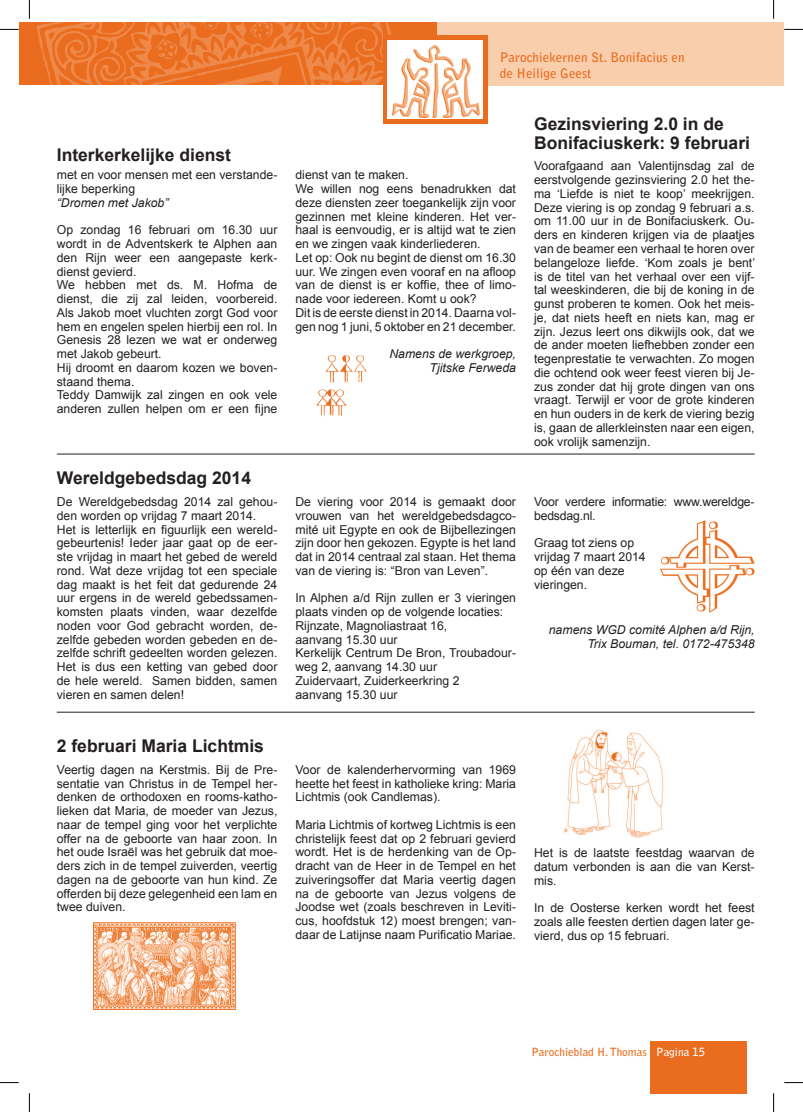
<style>
.page{position:relative;width:803px;height:1112px;background:#fff}
.page>*{position:absolute;margin:0;border:0;box-sizing:border-box;transform-origin:0 0}
.t1{font:700 17.5px/18.8px "Arial";color:#231f20}
.t2{font:700 13.12px/15.8px "Bell Gothic Std";color:#ea6d1f}
.t3{font:12.25px/13.8px "Arial";color:#231f20}
.t4{font:italic 12.25px/13.8px "Arial";color:#231f20;text-align:right}
.t5{font:700 11.25px "Bell Gothic Std";color:#ea6d1f}
.s1{color:#fff}
</style>
<div class="page">
<div style="left:651px;top:1040px;width:96px;height:52px;background:#ea6d1f"></div>
<div style="left:436px;top:22px;width:348px;height:63px;background:#f9cead"></div>
<div style="left:19px;top:22px;width:417px;height:63px;background:#ea6d1f"></div>
<svg style="left:37px;top:22px;width:354px;height:63px"></svg>
<div style="left:383px;top:36px;width:105px;height:88px;background:#ea6d1f"></div>
<div style="left:387px;top:40px;width:96px;height:78px;background:#fff"></div>
<img style="left:392px;top:45px;width:87px;height:72px">
<img style="left:316px;top:355px;width:51px;height:61px">
<hr style="left:57px;top:453px;width:698px;height:1px;background:#231f20">
<hr style="left:57px;top:711px;width:698px;height:1px;background:#231f20">
<img style="left:660px;top:520px;width:95px;height:92px">
<img style="left:93px;top:922px;width:143px;height:87px">
<img style="left:563px;top:729px;width:101px;height:109px">
<svg style="left:0;top:29px;width:19px;height:1px"></svg>
<svg style="left:784px;top:29px;width:19px;height:1px"></svg>
<svg style="left:0;top:1082px;width:19px;height:1px"></svg>
<svg style="left:784px;top:1082px;width:19px;height:1px"></svg>
<svg style="left:29px;top:0;width:1px;height:19px"></svg>
<svg style="left:29px;top:1093px;width:1px;height:18px"></svg>
<svg style="left:773px;top:0;width:1px;height:19px"></svg>
<svg style="left:773px;top:1093px;width:1px;height:18px"></svg>
<h1 class="t1" style="left:57px;top:145px;width:176px">Interkerkelijke dienst</h1>
<p class="t3" style="left:57px;top:168px;width:222px">met en voor mensen met een verstande&shy;lijke beperking</p>
<p class="t4" style="left:57px;top:196px;width:113px">“Dromen met Jakob”</p>
<p class="t3" style="left:57px;top:223px;width:222px">Op zondag 16 februari om 16.30 uur wordt in de Adventskerk te Alphen aan den Rijn weer een aangepaste kerk&shy;dienst gevierd.<br>We hebben met ds. M. Hofma de dienst, die zij zal leiden, voorbereid.<br>Als Jakob moet vluchten zorgt God voor hem en engelen spelen hierbij een rol. In<br>Genesis 28 lezen we wat er onderweg met Jakob gebeurt.<br>Hij droomt en daarom kozen we boven&shy;staand thema.<br>Teddy Damwijk zal zingen en ook vele anderen zullen helpen om er een fijne</p>
<h1 class="t1" style="left:57px;top:468px;width:196px">Wereldgebedsdag 2014</h1>
<p class="t3" style="left:57px;top:494px;width:222px">De Wereldgebedsdag 2014 zal gehou&shy;den worden op vrijdag 7 maart 2014.<br>Het is letterlijk en figuurlijk een wereld&shy;gebeurtenis! Ieder jaar gaat op de eer&shy;ste vrijdag in maart het gebed de wereld rond. Wat deze vrijdag tot een speciale dag maakt is het feit dat gedurende 24 uur ergens in de wereld gebedssamen&shy;komsten plaats vinden, waar dezelfde noden voor God gebracht worden, de&shy;zelfde gebeden worden gebeden en de&shy;zelfde schrift gedeelten worden gelezen.<br>Het is dus een ketting van gebed door de hele wereld. Samen bidden, samen vieren en samen delen!</p>
<h1 class="t1" style="left:57px;top:736px;width:209px">2 februari Maria Lichtmis</h1>
<p class="t3" style="left:57px;top:762px;width:222px;text-align:justify">Veertig dagen na Kerstmis. Bij de Pre&shy;sentatie van Christus in de Tempel her&shy;denken de orthodoxen en rooms-katho&shy;lieken dat Maria, de moeder van Jezus, naar de tempel ging voor het verplichte offer na de geboorte van haar zoon. In het oude Israël was het gebruik dat moe&shy;ders zich in de tempel zuiverden, veertig dagen na de geboorte van hun kind. Ze offerden bij deze gelegenheid een lam en twee duiven.</p>
<p class="t2" style="left:500px;top:50px;width:186px">Parochiekernen St. Bonifacius en de Heilige Geest</p>
<p class="t3" style="left:295px;top:168px;width:222px">dienst van te maken.<br>We willen nog eens benadrukken dat deze diensten zeer toegankelijk zijn voor gezinnen met kleine kinderen. Het ver&shy;haal is eenvoudig, er is altijd wat te zien en we zingen vaak kinderliederen.<br>Let op: Ook nu begint de dienst om 16.30 uur. We zingen even vooraf en na afloop van de dienst is er koffie, thee of limo&shy;nade voor iedereen. Komt u ook?<br>Dit is de eerste dienst in 2014. Daarna vol&shy;gen nog 1 juni, 5 oktober en 21 december.</p>
<p class="t4" style="left:389px;top:347px;width:128px">Namens de werkgroep,<br>Tjitske Ferweda</p>
<h1 class="t1" style="left:534px;top:115px;width:217px">Gezinsviering 2.0 in de<br>Bonifaciuskerk: 9 februari</h1>
<p class="t3" style="left:534px;top:159px;width:222px;text-align:justify">Voorafgaand aan Valentijnsdag zal de eerstvolgende gezinsviering 2.0 het the&shy;ma ‘Liefde is niet te koop’ meekrijgen.<br>Deze viering is op zondag 9 februari a.s. om 11.00 uur in de Bonifaciuskerk. Ou&shy;ders en kinderen krijgen via de plaatjes van de beamer een verhaal te horen over belangeloze liefde. ‘Kom zoals je bent’ is de titel van het verhaal over een vijf&shy;tal weeskinderen, die bij de koning in de gunst proberen te komen. Ook het meis&shy;je, dat niets heeft en niets kan, mag er zijn. Jezus leert ons dikwijls ook, dat we de ander moeten liefhebben zonder een tegenprestatie te verwachten. Zo mogen die ochtend ook weer feest vieren bij Je&shy;zus zonder dat hij grote dingen van ons vraagt. Terwijl er voor de grote kinderen en hun ouders in de kerk de viering bezig is, gaan de allerkleinsten naar een eigen, ook vrolijk samenzijn.</p>
<p class="t3" style="left:295px;top:494px;width:222px;text-align:justify">De viering voor 2014 is gemaakt door vrouwen van het wereldgebedsdagco&shy;mité uit Egypte en ook de Bijbellezingen zijn door hen gekozen. Egypte is het land dat in 2014 centraal zal staan. Het thema van de viering is: “Bron van Leven”.</p>
<p class="t3" style="left:295px;top:591px;width:222px">In Alphen a/d Rijn zullen er 3 vieringen plaats vinden op de volgende locaties:<br>Rijnzate, Magnoliastraat 16,<br>aanvang 15.30 uur<br>Kerkelijk Centrum De Bron, Troubadour&shy;weg 2, aanvang 14.30 uur<br>Zuidervaart, Zuiderkeerkring 2<br>aanvang 15.30 uur</p>
<p class="t3" style="left:534px;top:494px;width:222px">Voor verdere informatie: www.wereldge&shy;bedsdag.nl.</p>
<p class="t3" style="left:534px;top:536px;width:113px">Graag tot ziens op vrijdag 7 maart 2014 op één van deze vieringen.</p>
<p class="t4" style="left:549px;top:623px;width:207px">namens WGD comité Alphen a/d Rijn,<br>Trix Bouman, tel. 0172-475348</p>
<p class="t3" style="left:295px;top:762px;width:222px;text-align:justify">Voor de kalenderhervorming van 1969 heette het feest in katholieke kring: Maria Lichtmis (ook Candlemas).</p>
<p class="t3" style="left:295px;top:817px;width:222px;text-align:justify">Maria Lichtmis of kortweg Lichtmis is een christelijk feest dat op 2 februari gevierd wordt. Het is de herdenking van de Op&shy;dracht van de Heer in de Tempel en het zuiveringsoffer dat Maria veertig dagen na de geboorte van Jezus volgens de Joodse wet (zoals beschreven in Leviti&shy;cus, hoofdstuk 12) moest brengen; van&shy;daar de Latijnse naam Purificatio Mariae.</p>
<p class="t3" style="left:534px;top:845px;width:222px;text-align:justify">Het is de laatste feestdag waarvan de datum verbonden is aan die van Kerst&shy;mis.</p>
<p class="t3" style="left:534px;top:900px;width:222px;text-align:justify">In de Oosterse kerken wordt het feest zoals alle feesten dertien dagen later ge&shy;vierd, dus op 15 februari.</p>
<p class="t5" style="left:531px;top:1044px;width:175px">Parochieblad H. Thomas <span class="s1">Pagina 15</span></p>
</div>
